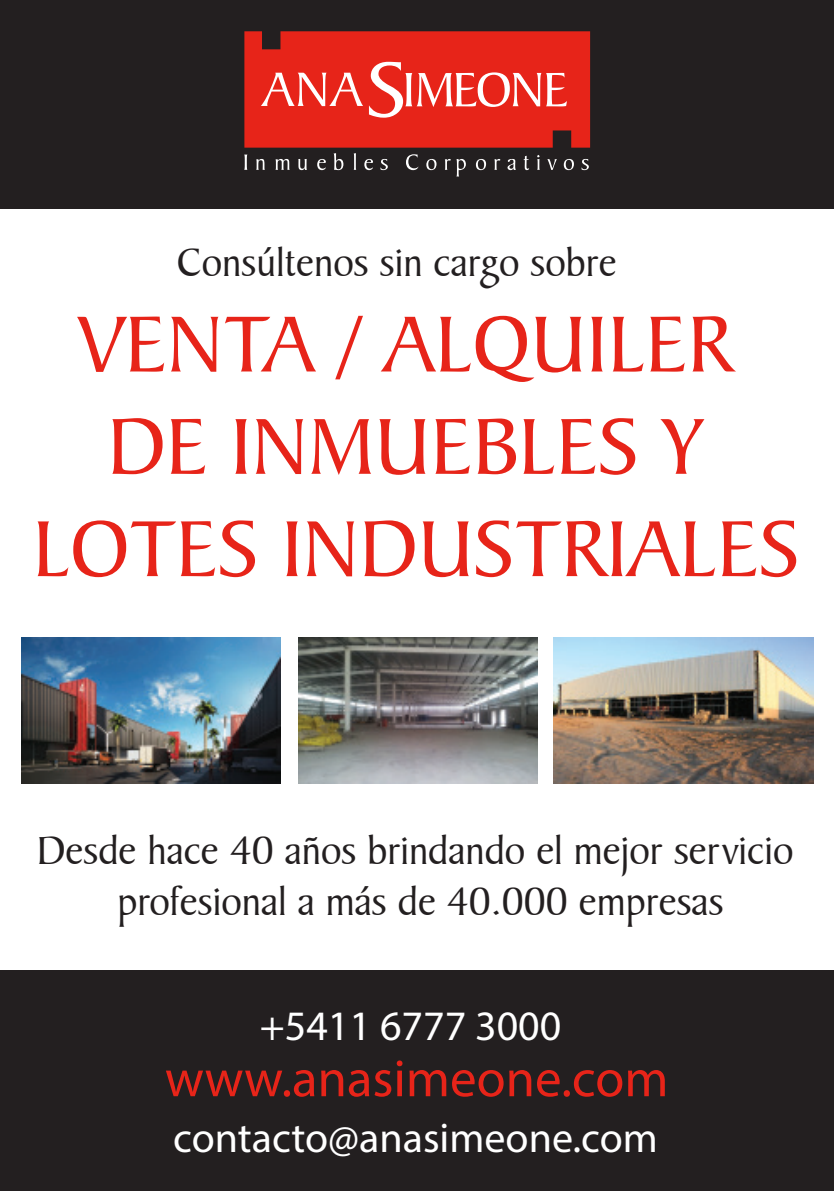
<style>
.page{position:relative;width:834px;height:1191px;background:#fff}
.page>*{position:absolute;margin:0;border:0;box-sizing:border-box;transform-origin:0 0}
.t1{font:85.4px/102.2px "Baker Signet BT";color:#e72419;text-align:center}
.t2{font:52.85px "Myriad Pro";color:#e72419}
.t3{font:42px/50.4px "Baker Signet BT";color:#231f20;text-align:center}
.t4{font:42px "Myriad Pro";color:#fff}
</style>
<div class="page">
<div style="left:0;top:0;width:833px;height:1191px;background:#231f20"></div>
<div style="left:244px;top:31px;width:346px;height:117px;background:#e72419"></div>
<svg style="left:261px;top:73px;width:102px;height:33px;background:#ed5b53"></svg>
<svg style="left:369px;top:62px;width:198px;height:56px;background:#ec544c"></svg>
<svg style="left:244px;top:155px;width:3px;height:15px"></svg>
<svg style="left:256px;top:159px;width:9px;height:11px"></svg>
<svg style="left:275px;top:159px;width:15px;height:11px"></svg>
<svg style="left:298px;top:159px;width:9px;height:11px"></svg>
<svg style="left:317px;top:159px;width:9px;height:11px"></svg>
<svg style="left:333px;top:153px;width:10px;height:17px"></svg>
<svg style="left:353px;top:153px;width:3px;height:17px"></svg>
<svg style="left:364px;top:159px;width:9px;height:11px"></svg>
<svg style="left:380px;top:159px;width:8px;height:11px"></svg>
<svg style="left:406px;top:154px;width:12px;height:16px"></svg>
<svg style="left:426px;top:159px;width:10px;height:11px"></svg>
<svg style="left:445px;top:159px;width:5px;height:11px"></svg>
<svg style="left:456px;top:159px;width:10px;height:17px"></svg>
<svg style="left:476px;top:159px;width:10px;height:11px"></svg>
<svg style="left:494px;top:159px;width:6px;height:11px"></svg>
<svg style="left:507px;top:159px;width:9px;height:11px"></svg>
<svg style="left:523px;top:156px;width:6px;height:14px"></svg>
<svg style="left:537px;top:155px;width:2px;height:15px"></svg>
<svg style="left:547px;top:159px;width:10px;height:11px"></svg>
<svg style="left:563px;top:159px;width:11px;height:11px"></svg>
<svg style="left:581px;top:159px;width:7px;height:11px"></svg>
<div style="left:0;top:209px;width:833px;height:760px;background:#fff"></div>
<img style="left:21px;top:637px;width:259px;height:146px">
<img style="left:553px;top:637px;width:259px;height:146px">
<img style="left:298px;top:637px;width:239px;height:146px">
<p class="t3" style="left:177px;top:238px;width:441px">Consúltenos sin cargo sobre</p>
<h1 class="t1" style="left:33px;top:294px;width:768px">VENTA / ALQUILER<br>DE INMUEBLES Y<br>LOTES INDUSTRIALES</h1>
<p class="t3" style="left:37px;top:826px;width:758px">Desde hace 40 años brindando el mejor servicio profesional a más de 40.000 empresas</p>
<p class="t4" style="left:260px;top:1000px;width:303px">+5411 6777 3000</p>
<p class="t2" style="left:165px;top:1046px;width:505px">www.anasimeone.com</p>
<p class="t4" style="left:173px;top:1112px;width:486px">contacto@anasimeone.com</p>
</div>
